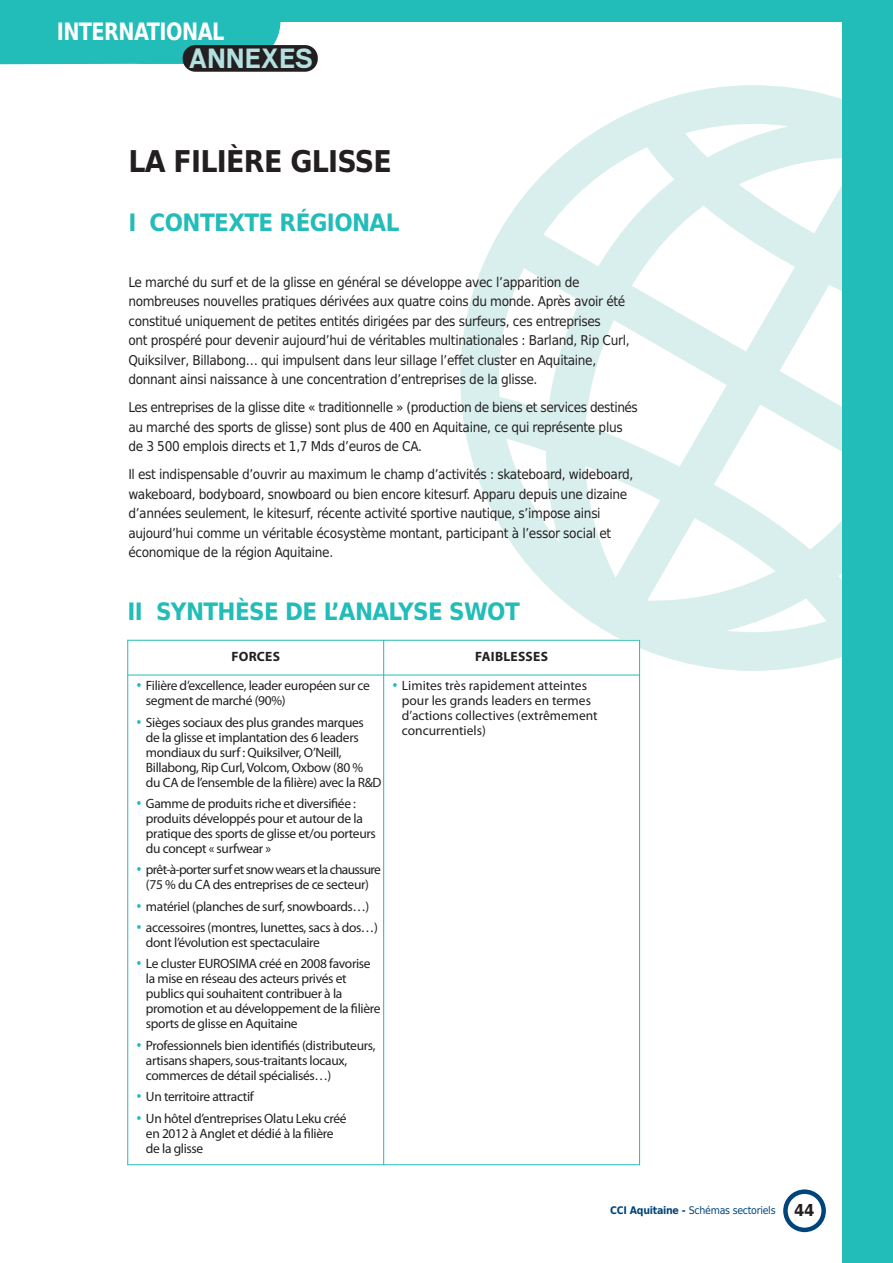
<style>
.page{position:relative;width:893px;height:1263px;background:#fff}
.page>*{position:absolute;margin:0;border:0;box-sizing:border-box;transform-origin:0 0}
.t1{font:700 31.05px "Scout";color:#b4e0df}
.t2{font:700 30px "DejaVu Sans Condensed";letter-spacing:-.025em;color:#231f20}
.t3{font:700 24px "DejaVu Sans Condensed";letter-spacing:-.025em;color:#22bcb9}
.t4{font:700 24px "DejaVu Sans Condensed";letter-spacing:-.025em;color:#fff;scale:.89 1}
.t5{font:13.5px/19.5px "DejaVu Sans Condensed";letter-spacing:-.025em;color:#231f20}
.t6{font:13.5px/15px "Myriad Pro";letter-spacing:-.025em;color:#231f20}
.t7{font:13.5px/15px "Myriad Pro";color:#231f20}
.t8{font:13.5px/15px "Myriad Pro";letter-spacing:-.05em;color:#231f20;text-align:center}
.t9{font:700 13.5px "Myriad Pro";letter-spacing:.02em;color:#231f20}
.t10{font:10.5px "DejaVu Sans Condensed";letter-spacing:-.025em;color:#00447c}
.s1{font-family:"DejaVu Sans Condensed";color:#22bcb9}
.s2{font-weight:700}
.s3{font-weight:700;font-size:16.5px;color:#231f20}
</style>
<div class="page">
<svg style="left:460px;top:85px;width:382px;height:586px;fill:#d8efed"></svg>
<svg style="left:783px;top:1189px;width:43px;height:43px"></svg>
<div style="left:842px;top:0;width:50px;height:1263px;background:#22bcb9"></div>
<div style="left:0;top:0;width:892px;height:21px;background:#22bcb9"></div>
<div style="left:0;top:21px;width:280px;height:43px;background:#22bcb9"></div>
<div style="left:183px;top:45px;width:135px;height:27px;background:#231f20;border-radius:13px"></div>
<div style="left:384px;top:640px;width:256px;height:35px;background:#fff"></div>
<hr style="left:127px;top:640px;width:1px;height:525px;background:#22bcb9">
<hr style="left:383px;top:640px;width:1px;height:525px;background:#22bcb9">
<hr style="left:639px;top:640px;width:1px;height:525px;background:#22bcb9">
<hr style="left:127px;top:640px;width:513px;height:1px;background:#22bcb9">
<hr style="left:127px;top:675px;width:513px;height:1px;background:#22bcb9">
<hr style="left:127px;top:1164px;width:513px;height:1px;background:#22bcb9">
<h3 class="t4" style="left:57px;top:21px;width:190px">INTERNATIONAL</h3>
<h1 class="t1" style="left:189px;top:48px;width:125px">ANNEXES</h1>
<h2 class="t2" style="left:128px;top:149px;width:265px">LA FILIÈRE GLISSE</h2>
<h3 class="t3" style="left:128px;top:213px;width:273px">I CONTEXTE RÉGIONAL</h3>
<p class="t5" style="left:128px;top:273px;width:503px">Le marché du surf et de la glisse en général se développe avec l’apparition de nombreuses nouvelles pratiques dérivées aux quatre coins du monde. Après avoir été constitué uniquement de petites entités dirigées par des surfeurs, ces entreprises<br>ont prospéré pour devenir aujourd’hui de véritables multinationales : Barland, Rip Curl, Quiksilver, Billabong… qui impulsent dans leur sillage l’effet cluster en Aquitaine, donnant ainsi naissance à une concentration d’entreprises de la glisse.</p>
<p class="t5" style="left:128px;top:399px;width:511px">Les entreprises de la glisse dite « traditionnelle » (production de biens et services destinés au marché des sports de glisse) sont plus de 400 en Aquitaine, ce qui représente plus de 3 500 emplois directs et 1,7 Mds d’euros de CA.</p>
<p class="t5" style="left:128px;top:466px;width:506px">Il est indispensable d’ouvrir au maximum le champ d’activités : skateboard, wideboard, wakeboard, bodyboard, snowboard ou bien encore kitesurf. Apparu depuis une dizaine d’années seulement, le kitesurf, récente activité sportive nautique, s’impose ainsi aujourd’hui comme un véritable écosystème montant, participant à l’essor social et économique de la région Aquitaine.</p>
<h3 class="t3" style="left:127px;top:602px;width:394px">II SYNTHÈSE DE L’ANALYSE SWOT</h3>
<p class="t9" style="left:231px;top:648px;width:50px">FORCES</p>
<p class="t9" style="left:475px;top:648px;width:74px">FAIBLESSES</p>
<p class="t6" style="left:146px;top:679px;width:226px;text-indent:-10px"><span class="s1">•</span> Filière d’excellence, leader européen sur ce segment de marché (90%)</p>
<p class="t6" style="left:146px;top:716px;width:237px;text-indent:-10px"><span class="s1">•</span> Sièges sociaux des plus grandes marques<br>de la glisse et implantation des 6 leaders mondiaux du surf : Quiksilver, O’Neill, Billabong, Rip Curl, Volcom, Oxbow (80 %<br>du CA de l’ensemble de la filière) avec la R&amp;D</p>
<p class="t6" style="left:146px;top:797px;width:231px;text-indent:-10px"><span class="s1">•</span> Gamme de produits riche et diversifiée : produits développés pour et autour de la pratique des sports de glisse et/ou porteurs du concept « surfwear »</p>
<p class="t8" style="left:136px;top:863px;width:247px"><span class="s1">•</span> prêt-à-porter surf et snow wears et la chaussure (75 % du CA des entreprises de ce secteur)</p>
<p class="t6" style="left:136px;top:900px;width:235px"><span class="s1">•</span> matériel (planches de surf, snowboards…)</p>
<p class="t6" style="left:146px;top:921px;width:233px;text-indent:-10px"><span class="s1">•</span> accessoires (montres, lunettes, sacs à dos…) dont l’évolution est spectaculaire</p>
<p class="t6" style="left:146px;top:958px;width:236px;text-indent:-10px"><span class="s1">•</span> Le cluster EUROSIMA créé en 2008 favorise la mise en réseau des acteurs privés et publics qui souhaitent contribuer à la promotion et au développement de la filière sports de glisse en Aquitaine</p>
<p class="t6" style="left:146px;top:1039px;width:231px;text-indent:-10px"><span class="s1">•</span> Professionnels bien identifiés (distributeurs, artisans shapers, sous-traitants locaux, commerces de détail spécialisés…)</p>
<p class="t6" style="left:136px;top:1090px;width:120px"><span class="s1">•</span> Un territoire attractif</p>
<p class="t6" style="left:146px;top:1112px;width:202px;text-indent:-10px"><span class="s1">•</span> Un hôtel d’entreprises Olatu Leku créé en 2012 à Anglet et dédié à la filière de la glisse</p>
<p class="t7" style="left:402px;top:679px;width:197px;text-indent:-10px"><span class="s1">•</span> Limites très rapidement atteintes pour les grands leaders en termes d’actions collectives (extrêmement concurrentiels)</p>
<p class="t10" style="left:610px;top:1206px;width:206px"><span class="s2">CCI Aquitaine -</span> Schémas sectoriels <span class="s3">44</span></p>
</div>
